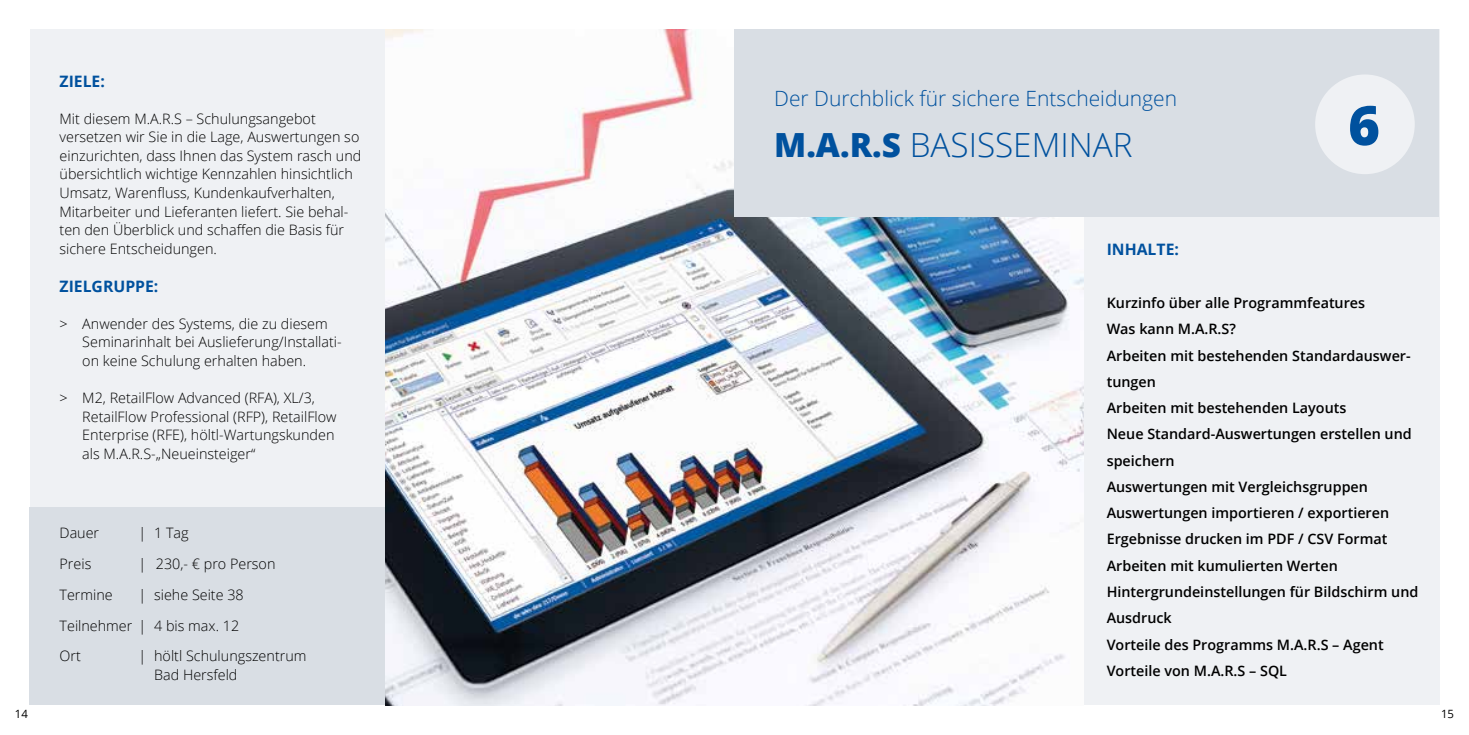
<style>
.page{position:relative;width:1469px;height:735px;background:#fff}
.page>*{position:absolute;margin:0;border:0;box-sizing:border-box;transform-origin:0 0}
.t1{font:800 54.25px "Open Sans";color:#00519e}
.t2{font:300 33.25px "Open Sans";color:#00519e}
.t3{font:300 21px "Open Sans";color:#00519e}
.t4{font:700 15.75px "Open Sans";color:#00519e}
.t5{font:300 14.35px/18.6px "Open Sans";color:#000}
.t6{font:600 14.35px/26.2px "Open Sans";color:#000}
.t7{font:11.38px "Open Sans";color:#000}
.s1{font-weight:800}
</style>
<div class="page">
<div style="left:30px;top:30px;width:1409px;height:674px;background:#eff1f4"></div>
<div style="left:30px;top:507px;width:704px;height:197px;background:#d9dee4"></div>
<img style="left:386px;top:30px;width:697px;height:674px">
<div style="left:734px;top:30px;width:705px;height:187px;background:#d9dee4"></div>
<div style="left:1315px;top:74px;width:99px;height:100px;background:#eff1f4;border-radius:50%"></div>
<p class="t4" style="left:60px;top:70px;width:47px">ZIELE:</p>
<p class="t5" style="left:60px;top:109px;width:303px">Mit diesem M.A.R.S – Schulungsangebot versetzen wir Sie in die Lage, Auswertungen so einzurichten, dass Ihnen das System rasch und übersichtlich wichtige Kennzahlen hinsichtlich Umsatz, Warenfluss, Kundenkaufverhalten, Mitarbeiter und Lieferanten liefert. Sie behal&shy;ten den Überblick und schaffen die Basis für sichere Entscheidungen.</p>
<p class="t4" style="left:60px;top:274px;width:100px">ZIELGRUPPE:</p>
<p class="t5" style="left:82px;top:313px;width:261px;text-indent:-23px">&gt; Anwender des Systems, die zu diesem<br>Seminarinhalt bei Auslieferung/Installati&shy;on keine Schulung erhalten haben.</p>
<p class="t5" style="left:82px;top:388px;width:256px;text-indent:-23px">&gt; M2, RetailFlow Advanced (RFA), XL/3, RetailFlow Professional (RFP), RetailFlow Enterprise (RFE), höltl-Wartungskunden als M.A.R.S-„Neueinsteiger“</p>
<p class="t5" style="left:60px;top:523px;width:41px">Dauer</p>
<p class="t5" style="left:138px;top:523px;width:52px">| 1 Tag</p>
<p class="t5" style="left:60px;top:553px;width:33px">Preis</p>
<p class="t5" style="left:138px;top:553px;width:139px">| 230,- € pro Person</p>
<p class="t5" style="left:60px;top:584px;width:55px">Termine</p>
<p class="t5" style="left:60px;top:578px;width:186px;line-height:30.8px;text-indent:79px">| siehe Seite 38<br>Teilnehmer | 4 bis max. 12<br>Ort</p>
<p class="t5" style="left:154px;top:646px;width:154px;text-indent:-16px">| höltl Schulungszentrum<br>Bad Hersfeld</p>
<h3 class="t3" style="left:774px;top:84px;width:404px">Der Durchblick für sichere Entscheidungen</h3>
<h2 class="t2" style="left:774px;top:122px;width:360px"><span class="s1">M.A.R.S</span> BASISSEMINAR</h2>
<p class="t4" style="left:1106px;top:238px;width:74px">INHALTE:</p>
<h1 class="t1" style="left:1348px;top:84px;width:33px">6</h1>
<p class="t6" style="left:1106px;top:289px;width:313px">Kurzinfo über alle Programmfeatures<br>Was kann M.A.R.S?<br>Arbeiten mit bestehenden Standardauswer&shy;tungen<br>Arbeiten mit bestehenden Layouts<br>Neue Standard-Auswertungen erstellen und speichern<br>Auswertungen mit Vergleichsgruppen<br>Auswertungen importieren / exportieren<br>Ergebnisse drucken im PDF / CSV Format<br>Arbeiten mit kumulierten Werten<br>Hintergrundeinstellungen für Bildschirm und<br>Ausdruck<br>Vorteile des Programms M.A.R.S – Agent<br>Vorteile von M.A.R.S – SQL</p>
<p class="t7" style="left:15px;top:706px;width:15px">14</p>
<p class="t7" style="left:1440px;top:706px;width:15px">15</p>
</div>
